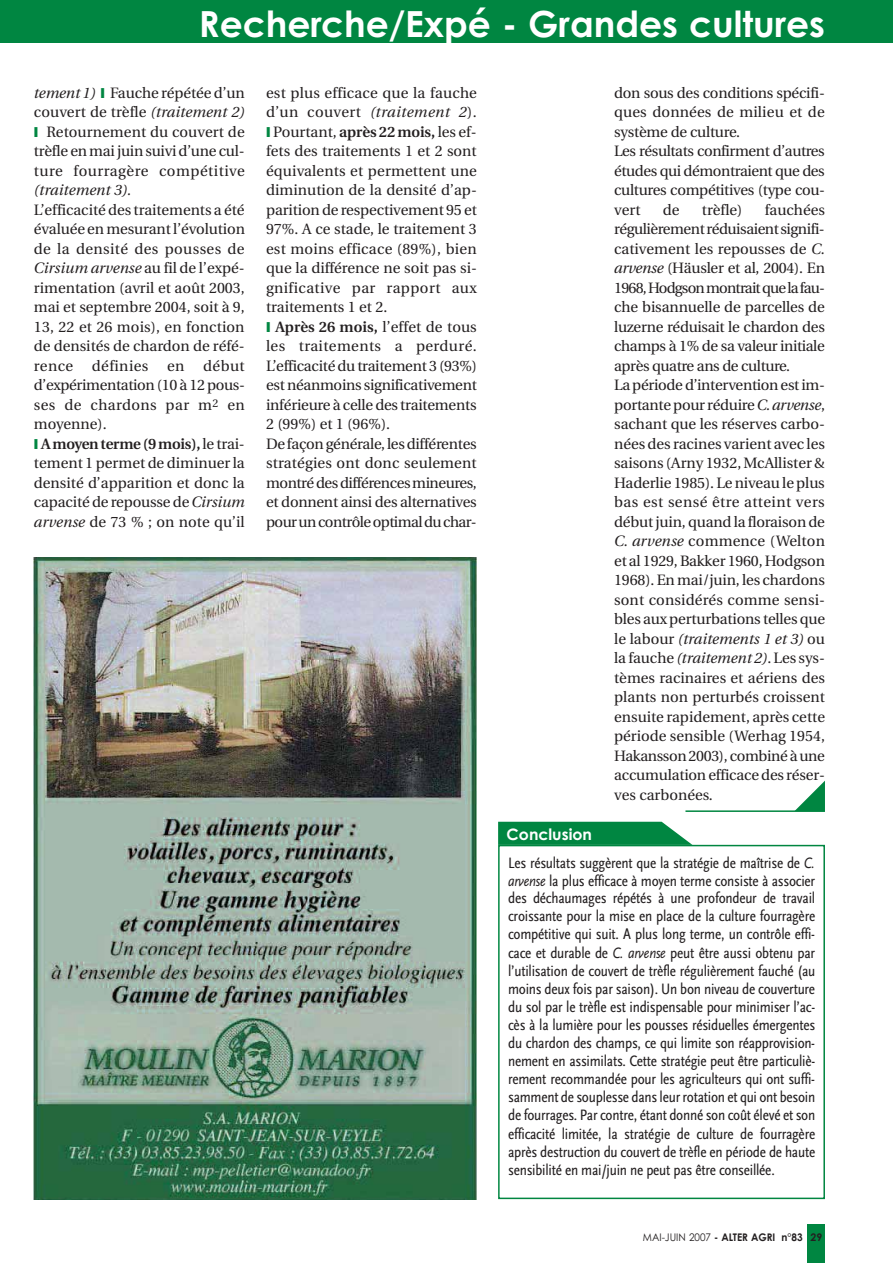
<style>
.page{position:relative;width:893px;height:1263px;background:#fff}
.page>*{position:absolute;margin:0;border:0;box-sizing:border-box;transform-origin:0 0}
.t1{font:700 36px "Century Gothic";color:#fff}
.t2{font:15.75px/18.1px "Scala Sans Regular Con";letter-spacing:-.015em;color:#231f20;text-align:justify}
.t3{font:700 15.75px "Century Gothic";color:#fff}
.t4{font:15px/19.5px "Utopia";letter-spacing:-.005em;color:#231f20}
.t5{font:italic 15px "Utopia";letter-spacing:.005em;color:#231f20}
.t6{font:700 10.5px "Century Gothic";color:#231f20;scale:.95 1}
.s1{font-style:italic}
.s2{font-family:"Scala Sans Bold Expert";color:#008641}
.s3{font-weight:600}
.s4{font-family:"Scala Sans";font-style:italic}
.s5{font-weight:400}
</style>
<div class="page">
<svg style="left:795px;top:781px;width:30px;height:29px"></svg>
<hr style="left:685px;top:810px;width:140px;height:2px;background:#008641">
<div style="left:808px;top:1225px;width:17px;height:38px;background:#008641"></div>
<div style="left:0;top:0;width:893px;height:43px;background:#008641"></div>
<div style="left:498px;top:845px;width:327px;height:354px;border:2px solid #008641"></div>
<svg style="left:498px;top:822px;width:194px;height:23px;background:#148f50"></svg>
<img style="left:34px;top:557px;width:443px;height:642px">
<h1 class="t1" style="left:199px;top:11px;width:627px">Recherche/Expé - Grandes cultures</h1>
<p class="t4" style="left:34px;top:84px;width:212px;text-align:justify"><span class="s1">tement 1)</span> <span class="s2">R</span> Fauche répétée d’un couvert de trèfle <span class="s1">(traitement 2)<br></span><span class="s2">R</span> Retournement du couvert de trèfle en mai juin suivi d’une cul&shy;ture fourragère compétitive</p>
<p class="t5" style="left:34px;top:184px;width:99px">(traitement 3).</p>
<p class="t4" style="left:34px;top:201px;width:212px">L’efficacité des traitements a été évaluée en mesurant l’évolution de la densité des pousses de<br><span class="s1">Cirsium arvense</span> au fil de l’expé&shy;rimentation (avril et août 2003, mai et septembre 2004, soit à 9,<br>13, 22 et 26 mois), en fonction de densités de chardon de réfé&shy;rence définies en début d’expérimentation (10 à 12 pous&shy;ses de chardons par m<sup>2</sup> en moyenne).<br><span class="s2">R</span> <span class="s3">A moyen terme (9 mois),</span>le trai&shy;tement 1 permet de diminuer la densité d’apparition et donc la capacité de repousse de <span class="s1">Cirsium arvense</span> de 73 % ; on note qu’il</p>
<p class="t4" style="left:266px;top:84px;width:212px">est plus efficace que la fauche d’un couvert <span class="s1">(traitement 2</span>).<br><span class="s2">R</span> Pourtant, <span class="s3">après 22 mois,</span> les ef&shy;fets des traitements 1 et 2 sont équivalents et permettent une diminution de la densité d’ap&shy;parition de respectivement 95 et<br>97%. A ce stade, le traitement 3 est moins efficace (89%), bien que la différence ne soit pas si&shy;gnificative par rapport aux traitements 1 et 2.<br><span class="s2">R</span> <span class="s3">Après 26 mois,</span> l’effet de tous les traitements a perduré.<br>L’efficacité du traitement 3 (93%) est néanmoins significativement inférieure à celle des traitements<br>2 (99%) et 1 (96%).<br>De façon générale, les différentes stratégies ont donc seulement montré des différences mineures, et donnent ainsi des alternatives pour un contrôle optimal du char-</p>
<p class="t4" style="left:614px;top:84px;width:212px">don sous des conditions spécifi&shy;ques données de milieu et de système de culture.<br>Les résultats confirment d’autres études qui démontraient que des cultures compétitives (type cou&shy;vert</p>
<p class="t4" style="left:614px;top:201px;width:212px;text-indent:151px">fauchées régulièrement réduisaient signifi&shy;cativement les repousses de <span class="s1">C. arvense</span> (Häusler et al, 2004). En<br>1968, Hodgson montrait que la fau&shy;che bisannuelle de parcelles de luzerne réduisait le chardon des champs à 1% de sa valeur initiale après quatre ans de culture.<br>La période d’intervention est im&shy;portante pour réduire <span class="s1">C.arvense</span>, sachant que les réserves carbo&shy;nées des racines varient avec les saisons (Arny 1932, McAllister &amp;<br>Haderlie 1985). Le niveau le plus bas est sensé être atteint vers début juin, quand la floraison de<br><span class="s1">C. arvense</span> commence (Welton et al 1929, Bakker 1960, Hodgson<br>1968). En mai/juin, les chardons sont considérés comme sensi&shy;bles aux perturbations telles que le labour <span class="s1">(traitements 1 et 3)</span> ou la fauche <span class="s1">(traitement 2)</span>. Les sys&shy;tèmes racinaires et aériens des plants non perturbés croissent ensuite rapidement, après cette période sensible (Werhag 1954,<br>Hakansson 2003), combiné à une accumulation efficace des réser&shy;ves carbonées.</p>
<p class="t4" style="left:663px;top:201px;width:18px">de</p>
<p class="t4" style="left:702px;top:201px;width:42px">trèfle)</p>
<p class="t3" style="left:507px;top:828px;width:87px">Conclusion</p>
<p class="t2" style="left:508px;top:855px;width:309px">Les résultats suggèrent que la stratégie de maîtrise de <span class="s4">C. arvense</span> la plus efficace à moyen terme consiste à associer des déchaumages répétés à une profondeur de travail croissante pour la mise en place de la culture fourragère compétitive qui suit. A plus long terme, un contrôle effi&shy;cace et durable de <span class="s4">C. arvense</span> peut être aussi obtenu par</p>
<p class="t2" style="left:508px;top:963px;width:309px">l’utilisation de couvert de trèfle régulièrement fauché (au moins deux fois par saison). Un bon niveau de couverture du sol par le trèfle est indispensable pour minimiser l’ac&shy;cès à la lumière pour les pousses résiduelles émergentes du chardon des champs, ce qui limite son réapprovision&shy;nement en assimilats. Cette stratégie peut être particuliè&shy;rement recommandée pour les agriculteurs qui ont suffi&shy;samment de souplesse dans leur rotation et qui ont besoin de fourrages. Par contre, étant donné son coût élevé et son efficacité limitée, la stratégie de culture de fourragère après destruction du couvert de trèfle en période de haute sensibilité en mai/juin ne peut pas être conseillée.</p>
<p class="t6" style="left:643px;top:1233px;width:190px"><span class="s5">MAI-JUIN 2007</span> - ALTER AGRI n°83 29</p>
</div>
